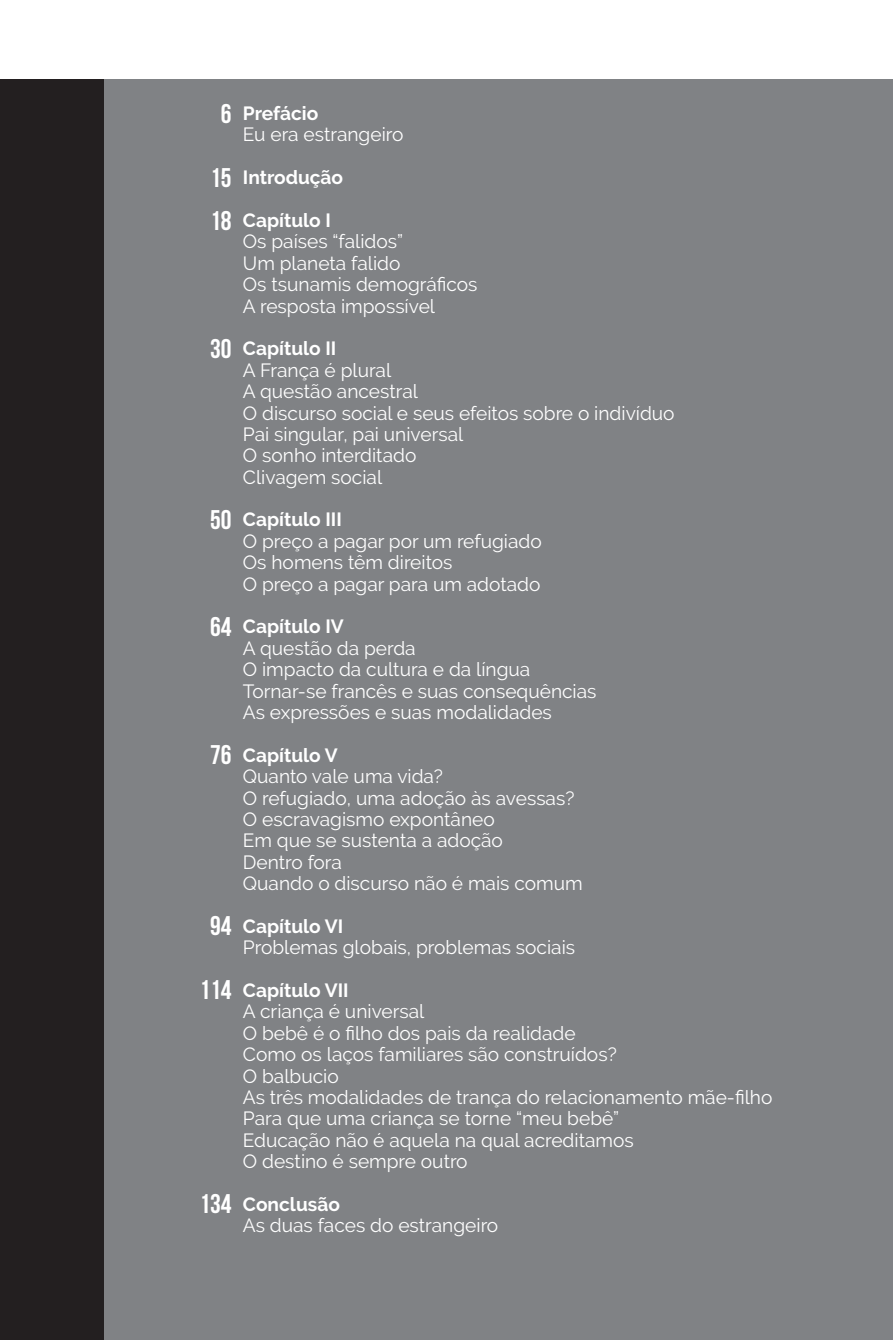
<style>
.page{position:relative;width:893px;height:1340px;background:#fff}
.page>*{position:absolute;margin:0;border:0;box-sizing:border-box;transform-origin:0 0}
.t1{font:700 27px/42.8px "Bebas Neue";color:#fff}
.t2{font:19.12px/21.4px "Raleway";color:#fff}
.t3{font:700 19.12px "Raleway";color:#fff}
</style>
<div class="page">
<div style="left:0;top:80px;width:107px;height:1259px;background:#231f20"></div>
<div style="left:105px;top:80px;width:788px;height:1259px;background:#808285"></div>
<h1 class="t1" style="left:221px;top:92px;width:12px">6</h1>
<h1 class="t1" style="left:210px;top:156px;width:23px">15<br>18</h1>
<h1 class="t1" style="left:210px;top:327px;width:23px">30</h1>
<h1 class="t1" style="left:210px;top:498px;width:23px">50</h1>
<h1 class="t1" style="left:210px;top:605px;width:23px">64</h1>
<h1 class="t1" style="left:210px;top:733px;width:23px">76</h1>
<h1 class="t1" style="left:210px;top:904px;width:23px">94</h1>
<h1 class="t1" style="left:199px;top:968px;width:34px">114</h1>
<h1 class="t1" style="left:199px;top:1182px;width:34px">134</h1>
<p class="t3" style="left:243px;top:102px;width:77px">Prefácio</p>
<p class="t2" style="left:243px;top:124px;width:162px">Eu era estrangeiro</p>
<p class="t3" style="left:243px;top:167px;width:102px">Introdução</p>
<p class="t3" style="left:243px;top:209px;width:89px">Capítulo I</p>
<p class="t2" style="left:243px;top:231px;width:236px">Os países “falidos”<br>Um planeta falido<br>Os tsunamis demográficos<br>A resposta impossível</p>
<p class="t3" style="left:243px;top:338px;width:95px">Capítulo II</p>
<p class="t2" style="left:243px;top:359px;width:433px">A França é plural<br>A questão ancestral<br>O discurso social e seus efeitos sobre o indivíduo<br>Pai singular, pai universal<br>O sonho interditado<br>Clivagem social</p>
<p class="t3" style="left:243px;top:509px;width:100px">Capítulo III</p>
<p class="t2" style="left:243px;top:530px;width:300px">O preço a pagar por um refugiado<br>Os homens têm direitos<br>O preço a pagar para um adotado</p>
<p class="t3" style="left:243px;top:615px;width:102px">Capítulo IV</p>
<p class="t2" style="left:243px;top:637px;width:355px">A questão da perda<br>O impacto da cultura e da língua<br>Tornar-se francês e suas consequências<br>As expressões e suas modalidades</p>
<p class="t3" style="left:243px;top:744px;width:96px">Capítulo V</p>
<p class="t2" style="left:243px;top:765px;width:341px">Quanto vale uma vida?<br>O refugiado, uma adoção às avessas?<br>O escravagismo expontâneo<br>Em que se sustenta a adoção<br>Dentro fora<br>Quando o discurso não é mais comum</p>
<p class="t3" style="left:243px;top:915px;width:102px">Capítulo VI</p>
<p class="t2" style="left:243px;top:936px;width:334px">Problemas globais, problemas sociais</p>
<p class="t3" style="left:243px;top:979px;width:107px">Capítulo VII</p>
<p class="t2" style="left:243px;top:1000px;width:531px">A criança é universal<br>O bebê é o filho dos pais da realidade<br>Como os laços familiares são construídos?<br>O balbucio<br>As três modalidades de trança do relacionamento mãe-filho Para que uma criança se torne “meu bebê”<br>Educação não é aquela na qual acreditamos<br>O destino é sempre outro</p>
<p class="t3" style="left:243px;top:1193px;width:99px">Conclusão</p>
<p class="t2" style="left:243px;top:1214px;width:257px">As duas faces do estrangeiro</p>
</div>
